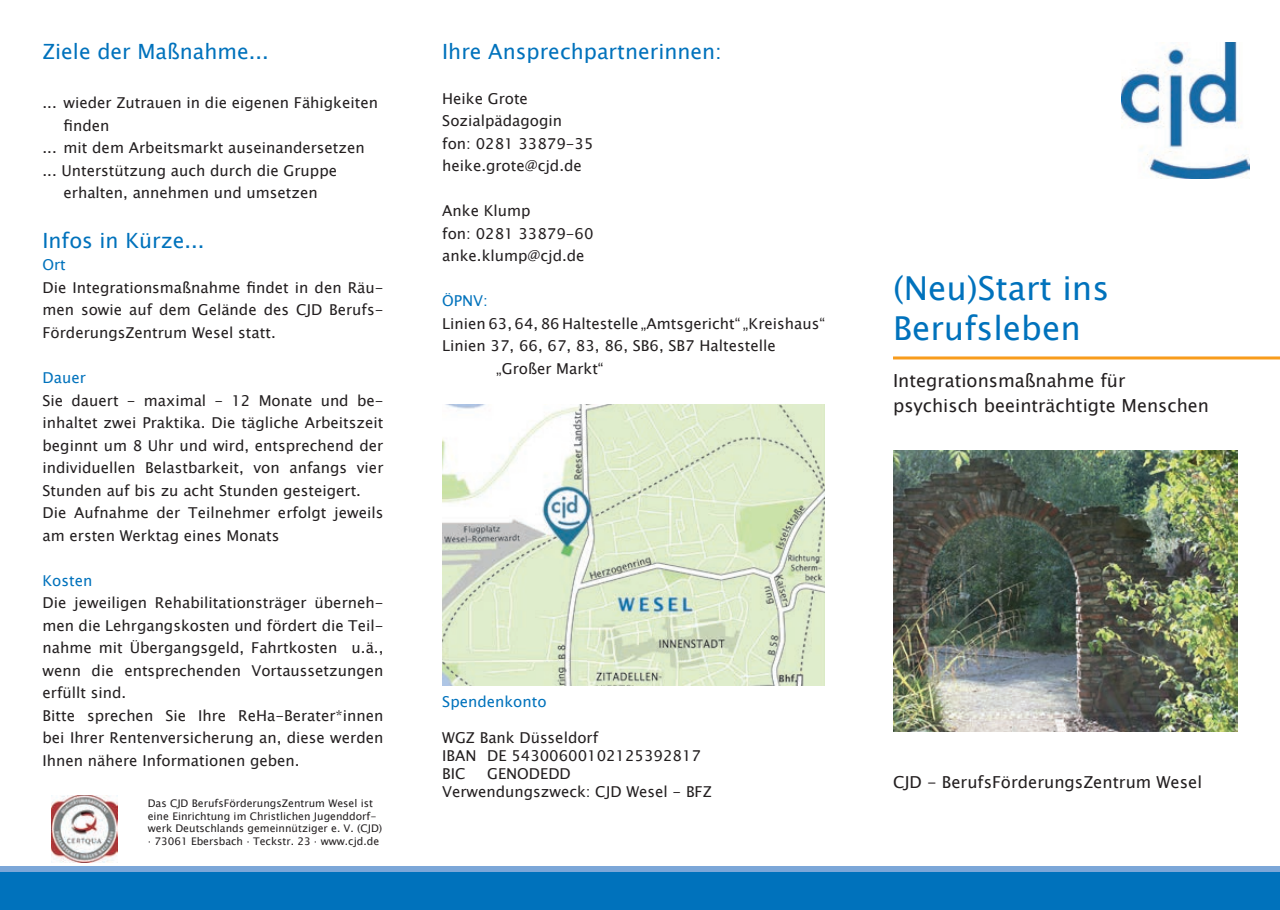
<style>
.page{position:relative;width:1280px;height:910px;background:#fff}
.page>*{position:absolute;margin:0;border:0;box-sizing:border-box;transform-origin:0 0}
.t1{font:33px/39.6px "Lucida Sans Unicode";color:#0072bc}
.t2{font:21px "Lucida Sans Unicode";color:#0072bc}
.t3{font:18px/25.2px "Lucida Sans Unicode";color:#231f20}
.t4{font:16.5px "Lucida Sans Unicode";color:#231f20}
.t5{font:15px/22.5px "Lucida Sans Unicode";color:#231f20}
.t6{font:15px "Lucida Sans Unicode";color:#0072bc}
.t7{font:10.5px/12.6px "Lucida Sans Unicode";color:#231f20}
</style>
<div class="page">
<div style="left:0;top:867px;width:1280px;height:43px;background:#0072bc"></div>
<div style="left:0;top:866px;width:1280px;height:6px;background:#7ca7d8"></div>
<img style="left:1121px;top:43px;width:129px;height:136px">
<hr style="left:893px;top:356px;width:387px;height:3px;background:#f89c1c">
<img style="left:893px;top:451px;width:344px;height:280px">
<img style="left:442px;top:405px;width:383px;height:280px">
<img style="left:51px;top:796px;width:67px;height:66px">
<h2 class="t2" style="left:43px;top:35px;width:228px">Ziele der Maßnahme...</h2>
<p class="t5" style="left:43px;top:92px;width:337px">... wieder Zutrauen in die eigenen Fähigkeiten</p>
<p class="t5" style="left:64px;top:114px;width:48px">finden</p>
<p class="t5" style="left:43px;top:137px;width:324px">... mit dem Arbeitsmarkt auseinandersetzen</p>
<p class="t5" style="left:43px;top:159px;width:296px">... Unterstützung auch durch die Gruppe</p>
<p class="t5" style="left:64px;top:182px;width:256px">erhalten, annehmen und umsetzen</p>
<h2 class="t2" style="left:43px;top:224px;width:163px">Infos in Kürze...</h2>
<p class="t6" style="left:43px;top:253px;width:25px">Ort</p>
<p class="t5" style="left:43px;top:276px;width:342px;text-align:justify">Die Integrationsmaßnahme findet in den Räu&shy;men sowie auf dem Gelände des CJD Berufs-FörderungsZentrum Wesel statt.</p>
<p class="t6" style="left:43px;top:366px;width:45px">Dauer</p>
<p class="t5" style="left:43px;top:389px;width:342px">Sie dauert - maximal - 12 Monate und be&shy;inhaltet zwei Praktika. Die tägliche Arbeitszeit beginnt um 8 Uhr und wird, entsprechend der individuellen Belastbarkeit, von anfangs vier Stunden auf bis zu acht Stunden gesteigert.<br>Die Aufnahme der Teilnehmer erfolgt jeweils am ersten Werktag eines Monats</p>
<p class="t6" style="left:43px;top:568px;width:51px">Kosten</p>
<p class="t5" style="left:43px;top:591px;width:342px">Die jeweiligen Rehabilitationsträger überneh&shy;men die Lehrgangskosten und fördert die Teil&shy;nahme mit Übergangsgeld, Fahrtkosten u.ä., wenn die entsprechenden Vortaussetzungen erfüllt sind.<br>Bitte sprechen Sie Ihre ReHa-Berater*innen bei Ihrer Rentenversicherung an, diese werden Ihnen nähere Informationen geben.</p>
<p class="t7" style="left:148px;top:797px;width:236px">Das CJD BerufsFörderungsZentrum Wesel ist eine Einrichtung im Christlichen Jugenddorf&shy;werk Deutschlands gemeinnütziger e. V. (CJD) ‧ 73061 Ebersbach ‧ Teckstr. 23 ‧ www.cjd.de</p>
<h2 class="t2" style="left:442px;top:35px;width:281px">Ihre Ansprechpartnerinnen:</h2>
<p class="t5" style="left:442px;top:87px;width:153px">Heike Grote<br>Sozialpädagogin fon: 0281 33879-35 heike.grote@cjd.de</p>
<p class="t5" style="left:442px;top:200px;width:153px">Anke Klump<br>fon: 0281 33879-60 anke.klump@cjd.de</p>
<p class="t6" style="left:442px;top:289px;width:47px">ÖPNV:</p>
<p class="t5" style="left:442px;top:312px;width:384px">Linien 63, 64, 86 Haltestelle „Amtsgericht“ „Kreishaus“</p>
<p class="t5" style="left:442px;top:335px;width:335px">Linien 37, 66, 67, 83, 86, SB6, SB7 Haltestelle</p>
<p class="t5" style="left:496px;top:357px;width:109px">„Großer Markt“</p>
<h1 class="t1" style="left:893px;top:269px;width:218px">(Neu)Start ins<br>Berufsleben</h1>
<p class="t3" style="left:893px;top:368px;width:318px">Integrationsmaßnahme für psychisch beeinträchtigte Menschen</p>
<p class="t6" style="left:442px;top:690px;width:106px">Spendenkonto</p>
<p class="t5" style="left:442px;top:729px;width:260px;line-height:18px">WGZ Bank Düsseldorf<br>IBAN DE 54300600102125392817<br>BIC</p>
<p class="t5" style="left:442px;top:765px;width:271px;line-height:18px;text-indent:45px">GENODEDD<br>Verwendungszweck: CJD Wesel - BFZ</p>
<p class="t4" style="left:893px;top:769px;width:311px">CJD - BerufsFörderungsZentrum Wesel</p>
</div>
